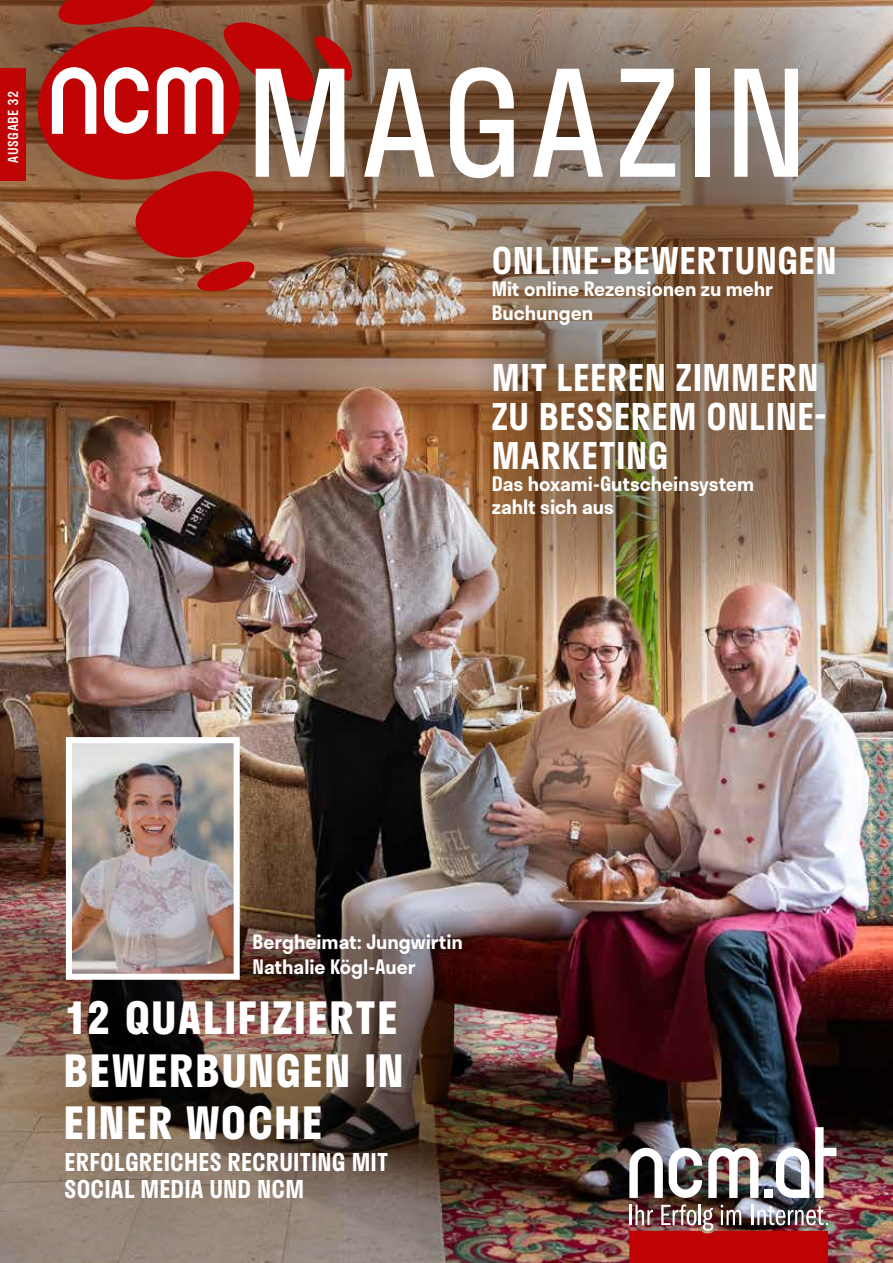
<style>
.page{position:relative;width:893px;height:1263px;background:#fff}
.page>*{position:absolute;margin:0;border:0;box-sizing:border-box;transform-origin:0 0}
.t1{font:144px "Stratos";letter-spacing:.045em;color:#fff}
.t2{font:700 43.5px/52.2px "Stratos";letter-spacing:.045em;color:#fff}
.t3{font:600 36px/39px "Stratos";letter-spacing:.02em;color:#fff}
.t4{font:600 24px/27px "Stratos";letter-spacing:.01em;color:#fff}
.t5{font:600 19.5px/23.4px "Stratos";color:#fff}
.t6{font:500 13.5px "Stratos";letter-spacing:.04em;color:#fff}
</style>
<div class="page">
<img style="left:0;top:756px;width:893px;height:507px">
<img style="left:0;top:0;width:893px;height:756px">
<img style="left:0;top:907px;width:491px;height:356px">
<img style="left:708px;top:1148px;width:50px;height:50px">
<svg style="left:776px;top:1147px;width:33px;height:51px"></svg>
<svg style="left:815px;top:1127px;width:21px;height:71px"></svg>
<svg style="left:629px;top:1148px;width:34px;height:50px"></svg>
<div style="left:764px;top:1189px;width:9px;height:9px;background:#fff"></div>
<svg style="left:669px;top:1148px;width:33px;height:50px"></svg>
<img style="left:629px;top:1204px;width:199px;height:59px">
<img style="left:73px;top:744px;width:160px;height:229px">
<div style="left:66px;top:737px;width:174px;height:243px;border:6px solid #fff"></div>
<div style="left:0;top:68px;width:26px;height:113px;background:#c00304"></div>
<svg style="left:31px;top:0;width:323px;height:293px;background:#a14534"></svg>
<p class="t6" style="left:2px;top:163px;width:73px;rotate:-90deg">AUSGABE 32</p>
<p class="t6" style="left:2px;top:98px;width:9px;rotate:-90deg">1</p>
<h1 class="t1" style="left:245px;top:8px;width:565px">MAGAZIN</h1>
<h3 class="t3" style="left:492px;top:240px;width:346px">ONLINE-BEWERTUNGEN</h3>
<p class="t5" style="left:492px;top:277px;width:283px">Mit online Rezensionen zu mehr<br>Buchungen</p>
<h3 class="t3" style="left:492px;top:357px;width:337px">MIT LEEREN ZIMMERN<br>ZU BESSEREM ONLINE-<br>MARKETING</h3>
<p class="t5" style="left:492px;top:472px;width:264px;line-height:22.5px">Das hoxami-Gutscheinsystem zahlt sich aus</p>
<p class="t5" style="left:253px;top:929px;width:212px;line-height:25.2px">Bergheimat: Jungwirtin<br>Nathalie Kögl-Auer</p>
<h2 class="t2" style="left:64px;top:991px;width:341px">12 QUALIFIZIERTE<br>BEWERBUNGEN IN<br>EINER WOCHE</h2>
<p class="t4" style="left:65px;top:1148px;width:325px">ERFOLGREICHES RECRUITING MIT<br>SOCIAL MEDIA UND NCM</p>
</div>
